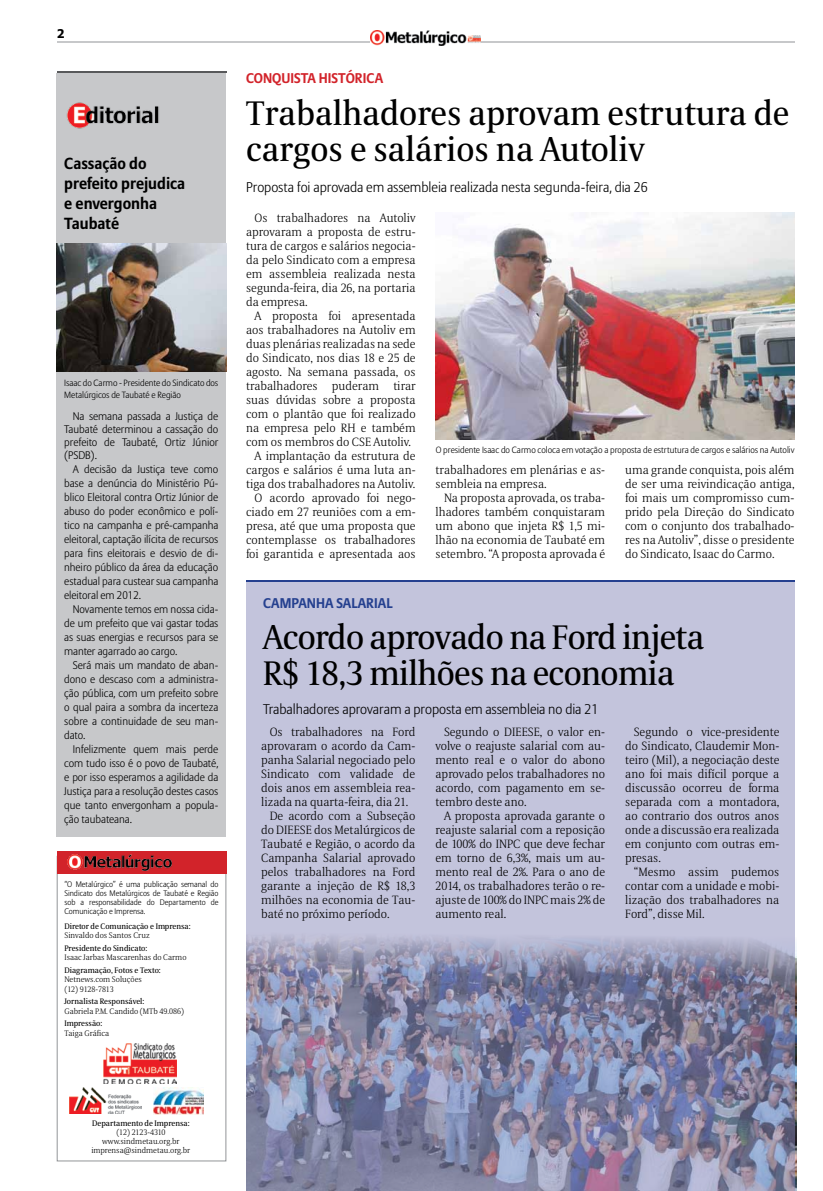
<style>
.page{position:relative;width:823px;height:1191px;background:#fff}
.page>*{position:absolute;margin:0;border:0;box-sizing:border-box;transform-origin:0 0}
.t1{font:34px/36px "Allianz Serif";letter-spacing:-.005em;color:#000}
.t2{font:700 16px/20px "Allianz Sans";color:#000}
.t3{font:300 14px "Allianz Sans";color:#000}
.t4{font:700 14px "Allianz Sans";color:#d2232a}
.t5{font:700 14px "Allianz Sans";color:#25408f}
.t6{font:300 12px/14px "Allianz Serif";color:#000;text-align:justify}
.t7{font:700 12px "Tahoma";color:#000}
.t8{font:300 11px/14px "Allianz Sans";color:#000;text-align:justify}
.t9{font:300 9px/12px "Allianz Sans";color:#000}
.t10{font:300 8px/9px "Allianz Serif";color:#000;text-align:center}
.t11{font:300 8px/9px "Allianz Sans";color:#000;text-align:justify}
.t12{font:8px "Allianz Serif";color:#000}
</style>
<div class="page">
<hr style="left:57px;top:41px;width:737px;height:1px;background:#c7c8ca">
<img style="left:370px;top:30px;width:110px;height:16px">
<div style="left:57px;top:73px;width:169px;height:763px;background:#c7c8ca"></div>
<hr style="left:57px;top:71px;width:169px;height:2px;background:#58595b">
<img style="left:66px;top:102px;width:93px;height:26px">
<div style="left:57px;top:856px;width:169px;height:305px;border:1px solid #939598"></div>
<div style="left:57px;top:851px;width:169px;height:23px;background:#d2232a"></div>
<img style="left:104px;top:1043px;width:72px;height:40px">
<img style="left:70px;top:1087px;width:71px;height:27px">
<img style="left:153px;top:1087px;width:51px;height:27px">
<img style="left:68px;top:854px;width:103px;height:16px">
<img style="left:57px;top:244px;width:169px;height:127px">
<svg style="left:246px;top:582px;width:548px;height:609px;background:#a9aac5"></svg>
<hr style="left:246px;top:580px;width:548px;height:2px;background:#25408f">
<img style="left:435px;top:213px;width:359px;height:226px">
<p class="t7" style="left:57px;top:25px;width:9px">2</p>
<h2 class="t2" style="left:64px;top:153px;width:122px">Cassação do prefeito prejudica e envergonha<br>Taubaté</h2>
<p class="t9" style="left:64px;top:377px;width:155px">Isaac do Carmo - Presidente do Sindicato dos<br>Metalúrgicos de Taubaté e Região</p>
<p class="t8" style="left:64px;top:410px;width:155px;line-height:13px;text-indent:9px">Na semana passada a Justiça de Taubaté determinou a cassação do prefeito de Taubaté, Ortiz Júnior (PSDB).</p>
<p class="t8" style="left:64px;top:462px;width:156px;text-indent:9px">A decisão da Justiça teve como base a denúncia do Ministério Pú&shy;blico Eleitoral contra Ortiz Júnior de abuso do poder econômico e polí&shy;tico na campanha e pré-campanha eleitoral, captação ilícita de recursos para fins eleitorais e desvio de di&shy;nheiro público da área da educação estadual para custear sua campanha eleitoral em 2012.</p>
<p class="t8" style="left:64px;top:602px;width:155px;text-indent:9px">Novamente temos em nossa cida&shy;de um prefeito que vai gastar todas as suas energias e recursos para se manter agarrado ao cargo.</p>
<p class="t8" style="left:64px;top:658px;width:155px;text-indent:9px">Será mais um mandato de aban&shy;dono e descaso com a administra&shy;ção pública, com um prefeito sobre o qual paira a sombra da incerteza sobre a continuidade de seu man&shy;dato.</p>
<p class="t8" style="left:64px;top:742px;width:155px;text-indent:9px">Infelizmente quem mais perde com tudo isso é o povo de Taubaté, e por isso esperamos a agilidade da Justiça para a resolução destes casos que tanto envergonham a popula&shy;ção taubateana.</p>
<p class="t11" style="left:64px;top:880px;width:155px">“O Metalúrgico” é uma publicação semanal do Sindicato dos Metalúrgicos de Taubaté e Região sob a responsabilidade do Departamento de Comunicação e Imprensa.</p>
<p class="t12" style="left:64px;top:921px;width:128px">Diretor de Comunicação e Imprensa:</p>
<p class="t10" style="left:64px;top:931px;width:87px">Sinvaldo dos Santos Cruz</p>
<p class="t12" style="left:64px;top:943px;width:84px">Presidente do Sindicato:</p>
<p class="t10" style="left:64px;top:953px;width:124px">Isaac Jarbas Mascarenhas do Carmo</p>
<p class="t12" style="left:64px;top:965px;width:98px">Diagramação, Fotos e Texto:</p>
<p class="t10" style="left:64px;top:975px;width:79px;line-height:9.6px;text-align:left">Netnews.com Soluções (12) 9128-7813</p>
<p class="t12" style="left:64px;top:996px;width:81px">Jornalista Responsável:</p>
<p class="t10" style="left:64px;top:1007px;width:121px">Gabriela P.M. Candido (MTb 49.086)</p>
<p class="t12" style="left:64px;top:1018px;width:39px">Impressão:</p>
<p class="t10" style="left:64px;top:1029px;width:46px">Taiga Gráfica</p>
<p class="t4" style="left:246px;top:69px;width:125px">CONQUISTA histórica</p>
<h1 class="t1" style="left:246px;top:96px;width:544px">Trabalhadores aprovam estrutura de cargos e salários na Autoliv</h1>
<p class="t3" style="left:246px;top:179px;width:403px">Proposta foi aprovada em assembleia realizada nesta segunda-feira, dia 26</p>
<p class="t6" style="left:246px;top:211px;width:171px;text-indent:9px">Os trabalhadores na Autoliv aprovaram a proposta de estru&shy;tura de cargos e salários negocia&shy;da pelo Sindicato com a empresa em assembleia realizada nesta segunda-feira, dia 26, na portaria da empresa.</p>
<p class="t6" style="left:254px;top:309px;width:162px">A proposta foi apresentada</p>
<p class="t6" style="left:246px;top:323px;width:171px">aos trabalhadores na Autoliv em</p>
<p class="t6" style="left:246px;top:337px;width:171px">duas plenárias realizadas na sede</p>
<p class="t6" style="left:246px;top:351px;width:171px">do Sindicato, nos dias 18 e 25 de</p>
<p class="t6" style="left:246px;top:365px;width:171px">agosto. Na semana passada, os</p>
<p class="t6" style="left:246px;top:379px;width:171px">trabalhadores puderam tirar</p>
<p class="t6" style="left:246px;top:393px;width:171px">suas dúvidas sobre a proposta</p>
<p class="t6" style="left:246px;top:407px;width:171px">com o plantão que foi realizado</p>
<p class="t6" style="left:246px;top:421px;width:171px">na empresa pelo RH e também</p>
<p class="t6" style="left:246px;top:435px;width:166px">com os membros do CSE Autoliv.</p>
<p class="t6" style="left:254px;top:449px;width:162px">A implantação da estrutura de</p>
<p class="t6" style="left:246px;top:463px;width:171px">cargos e salários é uma luta an-</p>
<p class="t6" style="left:246px;top:477px;width:170px">tiga dos trabalhadores na Autoliv.</p>
<p class="t6" style="left:254px;top:491px;width:162px">O acordo aprovado foi nego-</p>
<p class="t6" style="left:246px;top:505px;width:171px">ciado em 27 reuniões com a em-</p>
<p class="t6" style="left:246px;top:519px;width:171px">presa, até que uma proposta que</p>
<p class="t6" style="left:246px;top:533px;width:171px">contemplasse os trabalhadores</p>
<p class="t6" style="left:246px;top:547px;width:171px">foi garantida e apresentada aos</p>
<p class="t9" style="left:435px;top:445px;width:360px">O presidente Isaac do Carmo coloca em votação a proposta de estrtutura de cargos e salários na Autoliv</p>
<p class="t6" style="left:435px;top:463px;width:171px">trabalhadores em plenárias e as&shy;sembleia na empresa.</p>
<p class="t6" style="left:435px;top:491px;width:171px;text-indent:9px">Na proposta aprovada, os traba&shy;lhadores também conquistaram um abono que injeta R$ 1,5 mi&shy;lhão na economia de Taubaté em setembro. “A proposta aprovada é</p>
<p class="t6" style="left:624px;top:463px;width:171px">uma grande conquista, pois além de ser uma reivindicação antiga, foi mais um compromisso cum&shy;prido pela Direção do Sindicato com o conjunto dos trabalhado&shy;res na Autoliv”, disse o presidente do Sindicato, Isaac do Carmo.</p>
<p class="t5" style="left:263px;top:594px;width:131px">CAMPANHA SALARIAL</p>
<h1 class="t1" style="left:263px;top:621px;width:442px">Acordo aprovado na Ford injeta<br>R$ 18,3 milhões na economia</h1>
<p class="t3" style="left:263px;top:700px;width:336px">Trabalhadores aprovaram a proposta em assembleia no dia 21</p>
<p class="t6" style="left:269px;top:725px;width:147px">Os trabalhadores na Ford</p>
<p class="t6" style="left:261px;top:739px;width:155px">aprovaram o acordo da Cam-</p>
<p class="t6" style="left:261px;top:753px;width:155px">panha Salarial negociado pelo</p>
<p class="t6" style="left:261px;top:767px;width:155px">Sindicato com validade de</p>
<p class="t6" style="left:261px;top:781px;width:155px">dois anos em assembleia rea-</p>
<p class="t6" style="left:261px;top:795px;width:148px">lizada na quarta-feira, dia 21.</p>
<p class="t6" style="left:269px;top:809px;width:147px">De acordo com a Subseção</p>
<p class="t6" style="left:261px;top:823px;width:156px">do DIEESE dos Metalúrgicos de</p>
<p class="t6" style="left:261px;top:837px;width:155px">Taubaté e Região, o acordo da</p>
<p class="t6" style="left:261px;top:851px;width:155px">Campanha Salarial aprovado</p>
<p class="t6" style="left:261px;top:865px;width:155px">pelos trabalhadores na Ford</p>
<p class="t6" style="left:261px;top:879px;width:155px">garante a injeção de R$ 18,3</p>
<p class="t6" style="left:261px;top:893px;width:155px">milhões na economia de Tau-</p>
<p class="t6" style="left:261px;top:907px;width:130px">baté no próximo período.</p>
<p class="t6" style="left:435px;top:725px;width:171px;text-indent:9px">Segundo o DIEESE, o valor en&shy;volve o reajuste salarial com au&shy;mento real e o valor do abono aprovado pelos trabalhadores no acordo, com pagamento em se&shy;tembro deste ano.</p>
<p class="t6" style="left:435px;top:809px;width:171px;text-indent:9px">A proposta aprovada garante o reajuste salarial com a reposição de 100% do INPC que deve fechar em torno de 6,3%, mais um au&shy;mento real de 2%. Para o ano de 2014, os trabalhadores terão o re&shy;ajuste de 100% do INPC mais 2% de aumento real.</p>
<p class="t6" style="left:625px;top:725px;width:155px;text-indent:9px">Segundo o vice-presidente do Sindicato, Claudemir Mon&shy;teiro (Mil), a negociação deste ano foi mais difícil porque a discussão ocorreu de forma separada com a montadora, ao contrario dos outros anos onde a discussão era realizada em conjunto com outras em&shy;presas.</p>
<p class="t6" style="left:625px;top:865px;width:155px;text-indent:9px">“Mesmo assim pudemos contar com a unidade e mobi&shy;lização dos trabalhadores na Ford”, disse Mil.</p>
<p class="t12" style="left:92px;top:1118px;width:99px">Departamento de Imprensa:</p>
<p class="t10" style="left:91px;top:1127px;width:100px">(12) 2123-4310 www.sindmetau.org.br imprensa@sindmetau.org.br</p>
</div>
